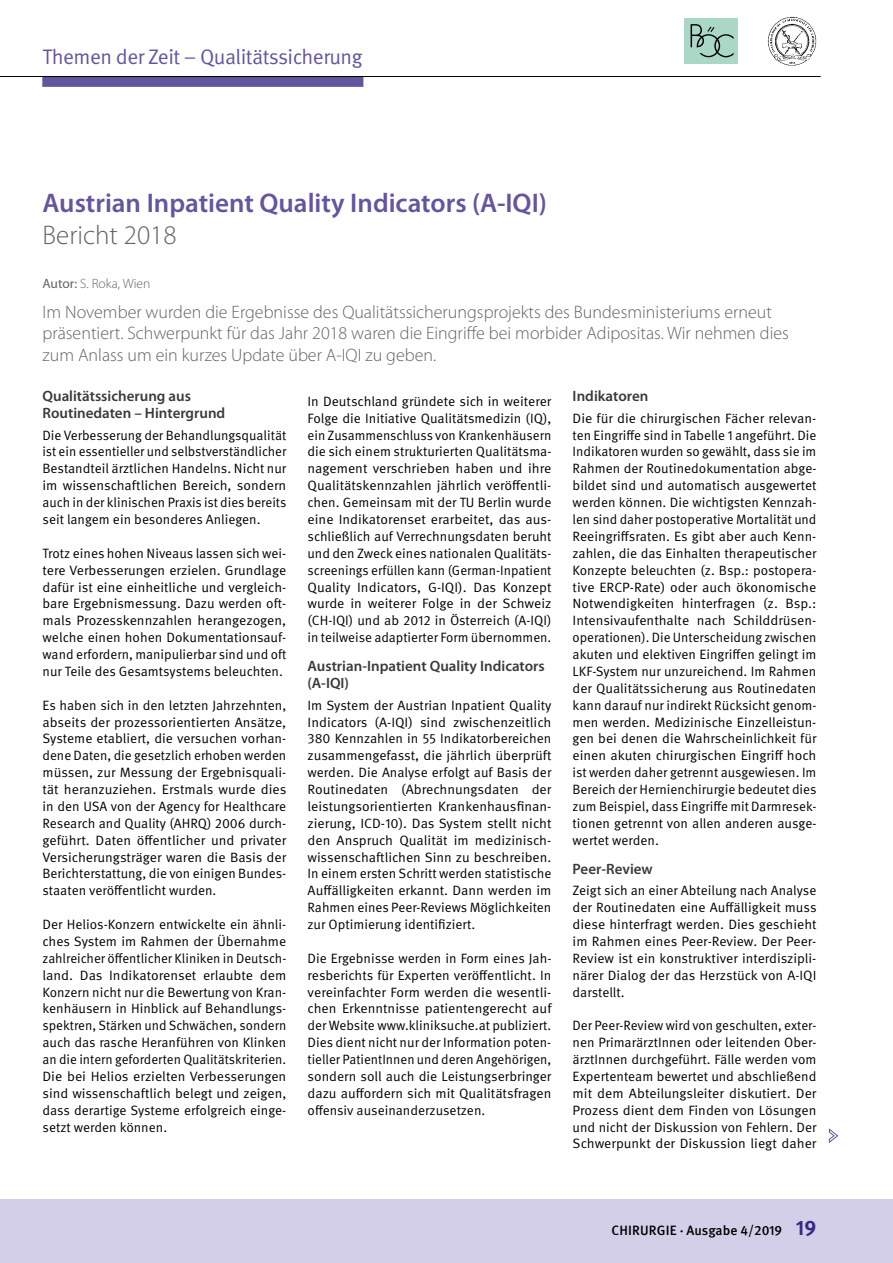
<style>
.page{position:relative;width:893px;height:1263px;background:#fff}
.page>*{position:absolute;margin:0;border:0;box-sizing:border-box;transform-origin:0 0}
.t1{font:600 27px "Myriad Pro";color:#6455a0}
.t2{font:300 27px "Myriad Pro";color:#626261}
.t3{font:21px "Meta OT";letter-spacing:-.025em;color:#6455a0}
.t4{font:300 18px/21.6px "Myriad Pro";color:#626261}
.t5{font:600 15px/16.8px "Myriad Pro";color:#3a3a39}
.t6{font:13.5px/16.8px "Meta OT";color:#000;text-align:justify}
.t7{font:500 13.5px "Meta OT";color:#000}
.t8{font:300 13.5px "Myriad Pro";color:#626261}
.s1{font-weight:400}
.s2{font-weight:700;font-size:21px;color:#372a86}
</style>
<div class="page">
<div style="left:0;top:1199px;width:893px;height:64px;background:#d4cfe9"></div>
<div style="left:684px;top:18px;width:54px;height:46px;background:#abd7c7"></div>
<svg style="left:691px;top:24px;width:43px;height:33px"></svg>
<img style="left:767px;top:16px;width:50px;height:50px">
<div style="left:42px;top:76px;width:321px;height:11px;background:#6455a0"></div>
<hr style="left:0;top:76px;width:821px;height:1px;background:#000">
<svg style="left:829px;top:1129px;width:9px;height:14px"></svg>
<h2 class="t3" style="left:43px;top:43px;width:321px">Themen der Zeit – Qualitätssicherung</h2>
<h1 class="t1" style="left:43px;top:185px;width:506px">Austrian Inpatient Quality Indicators (A-IQI)</h1>
<h1 class="t2" style="left:43px;top:219px;width:136px">Bericht 2018</h1>
<p class="t8" style="left:43px;top:275px;width:109px"><span class="s1">Autor:</span> S. Roka, Wien</p>
<p class="t4" style="left:43px;top:301px;width:748px">Im November wurden die Ergebnisse des Qualitätssicherungsprojekts des Bundesministeriums erneut präsentiert. Schwerpunkt für das Jahr 2018 waren die Eingriffe bei morbider Adipositas. Wir nehmen dies zum Anlass um ein kurzes Update über A-IQI zu geben.</p>
<p class="t5" style="left:43px;top:387px;width:184px">Qualitätssicherung aus<br>Routinedaten – Hintergrund</p>
<p class="t6" style="left:43px;top:427px;width:245px">Die Verbesserung der Behandlungsqualität ist ein essentieller und selbstverständlicher Bestandteil ärztlichen Handelns. Nicht nur im wissenschaftlichen Bereich, sondern auch in der klinischen Praxis ist dies bereits seit langem ein besonderes Anliegen.</p>
<p class="t6" style="left:43px;top:545px;width:245px">Trotz eines hohen Niveaus lassen sich wei&shy;tere Verbesserungen erzielen. Grundlage dafür ist eine einheitliche und vergleich&shy;bare Ergebnismessung. Dazu werden oft&shy;mals Prozesskennzahlen herangezogen, welche einen hohen Dokumentationsauf&shy;wand erfordern, manipulierbar sind und oft nur Teile des Gesamtsystems beleuchten.</p>
<p class="t6" style="left:43px;top:697px;width:245px">Es haben sich in den letzten Jahrzehnten, abseits der prozessorientierten Ansätze, Systeme etabliert, die versuchen vorhan&shy;dene Daten, die gesetzlich erhoben werden müssen, zur Messung der Ergebnisquali&shy;tät heranzuziehen. Erstmals wurde dies in den USA von der Agency for Healthcare Research and Quality (AHRQ) 2006 durch&shy;geführt. Daten öffentlicher und privater Versicherungsträger waren die Basis der Berichterstattung, die von einigen Bundes&shy;staaten veröffentlicht wurden.</p>
<p class="t6" style="left:43px;top:916px;width:245px">Der Helios-Konzern entwickelte ein ähnli&shy;ches System im Rahmen der Übernahme zahlreicher öffentlicher Kliniken in Deutsch&shy;land. Das Indikatorenset erlaubte dem Konzern nicht nur die Bewertung von Kran&shy;kenhäusern in Hinblick auf Behandlungs&shy;spektren, Stärken und Schwächen, sondern auch das rasche Heranführen von Klinken an die intern geforderten Qualitätskriterien.<br>Die bei Helios erzielten Verbesserungen sind wissenschaftlich belegt und zeigen, dass derartige Systeme erfolgreich einge&shy;setzt werden können.</p>
<p class="t5" style="left:573px;top:387px;width:77px">Indikatoren</p>
<p class="t6" style="left:573px;top:410px;width:245px">Die für die chirurgischen Fächer relevan&shy;ten Eingriffe sind in Tabelle 1 angeführt. Die Indikatoren wurden so gewählt, dass sie im Rahmen der Routinedokumentation abge&shy;bildet sind und automatisch ausgewertet werden können. Die wichtigsten Kennzah&shy;len sind daher postoperative Mortalität und Reeingriffsraten. Es gibt aber auch Kenn&shy;zahlen, die das Einhalten therapeutischer Konzepte beleuchten (z. Bsp.: postopera&shy;tive ERCP-Rate) oder auch ökonomische Notwendigkeiten hinterfragen (z. Bsp.:<br>Intensivaufenthalte nach Schilddrüsen&shy;operationen). Die Unterscheidung zwischen akuten und elektiven Eingriffen gelingt im LKF-System nur unzureichend. Im Rahmen der Qualitätssicherung aus Routinedaten kann darauf nur indirekt Rücksicht genom&shy;men werden. Medizinische Einzelleistun&shy;gen bei denen die Wahrscheinlichkeit für einen akuten chirurgischen Eingriff hoch ist werden daher getrennt ausgewiesen. Im Bereich der Hernienchirurgie bedeutet dies zum Beispiel, dass Eingriffe mit Darmresek&shy;tionen getrennt von allen anderen ausge&shy;wertet werden.</p>
<p class="t5" style="left:573px;top:860px;width:82px">Peer-Review</p>
<p class="t6" style="left:573px;top:883px;width:245px;text-align:left">Zeigt sich an einer Abteilung nach Analyse der Routinedaten eine Auffälligkeit muss diese hinterfragt werden. Dies geschieht im Rahmen eines Peer-Review. Der Peer-Review ist ein konstruktiver interdiszipli&shy;närer Dialog der das Herzstück von A-IQI darstellt.</p>
<p class="t6" style="left:573px;top:1017px;width:245px">Der Peer-Review wird von geschulten, exter&shy;nen PrimarärztInnen oder leitenden Ober&shy;ärztInnen durchgeführt. Fälle werden vom Expertenteam bewertet und abschließend mit dem Abteilungsleiter diskutiert. Der Prozess dient dem Finden von Lösungen und nicht der Diskussion von Fehlern. Der Schwerpunkt der Diskussion liegt daher</p>
<p class="t6" style="left:308px;top:393px;width:245px">In Deutschland gründete sich in weiterer Folge die Initiative Qualitätsmedizin (IQ), ein Zusammenschluss von Krankenhäusern die sich einem strukturierten Qualitätsma&shy;nagement verschrieben haben und ihre Qualitätskennzahlen jährlich veröffentli&shy;chen. Gemeinsam mit der TU Berlin wurde eine Indikatorenset erarbeitet, das aus&shy;schließlich auf Verrechnungsdaten beruht und den Zweck eines nationalen Qualitäts&shy;screenings erfüllen kann (German-Inpatient Quality Indicators, G-IQI). Das Konzept wurde in weiterer Folge in der Schweiz (CH-IQI) und ab 2012 in Österreich (A-IQI) in teilweise adaptierter Form übernommen.</p>
<p class="t5" style="left:308px;top:657px;width:239px">Austrian-Inpatient Quality Indicators (A-IQI)</p>
<p class="t6" style="left:308px;top:697px;width:245px;text-align:left">Im System der Austrian Inpatient Quality Indicators (A-IQI) sind zwischenzeitlich 380 Kennzahlen in 55 Indikatorbereichen zusammengefasst, die jährlich überprüft werden. Die Analyse erfolgt auf Basis der Routinedaten (Abrechnungsdaten der leistungsorientierten Krankenhausfinan&shy;zierung, ICD-10). Das System stellt nicht den Anspruch Qualität im medizinisch&shy;wissenschaftlichen Sinn zu beschreiben.<br>In einem ersten Schritt werden statistische Auffälligkeiten erkannt. Dann werden im Rahmen eines Peer-Reviews Möglichkeiten zur Optimierung identifiziert.</p>
<p class="t6" style="left:308px;top:950px;width:245px">Die Ergebnisse werden in Form eines Jah&shy;resberichts für Experten veröffentlicht. In vereinfachter Form werden die wesentli&shy;chen Erkenntnisse patientengerecht auf der Website www.kliniksuche.at publiziert.<br>Dies dient nicht nur der Information poten&shy;tieller PatientInnen und deren Angehörigen, sondern soll auch die Leistungserbringer dazu auffordern sich mit Qualitätsfragen offensiv auseinanderzusetzen.</p>
<p class="t7" style="left:611px;top:1222px;width:206px">CHIRURGIE · Ausgabe 4/2019 <span class="s2">19</span></p>
</div>
